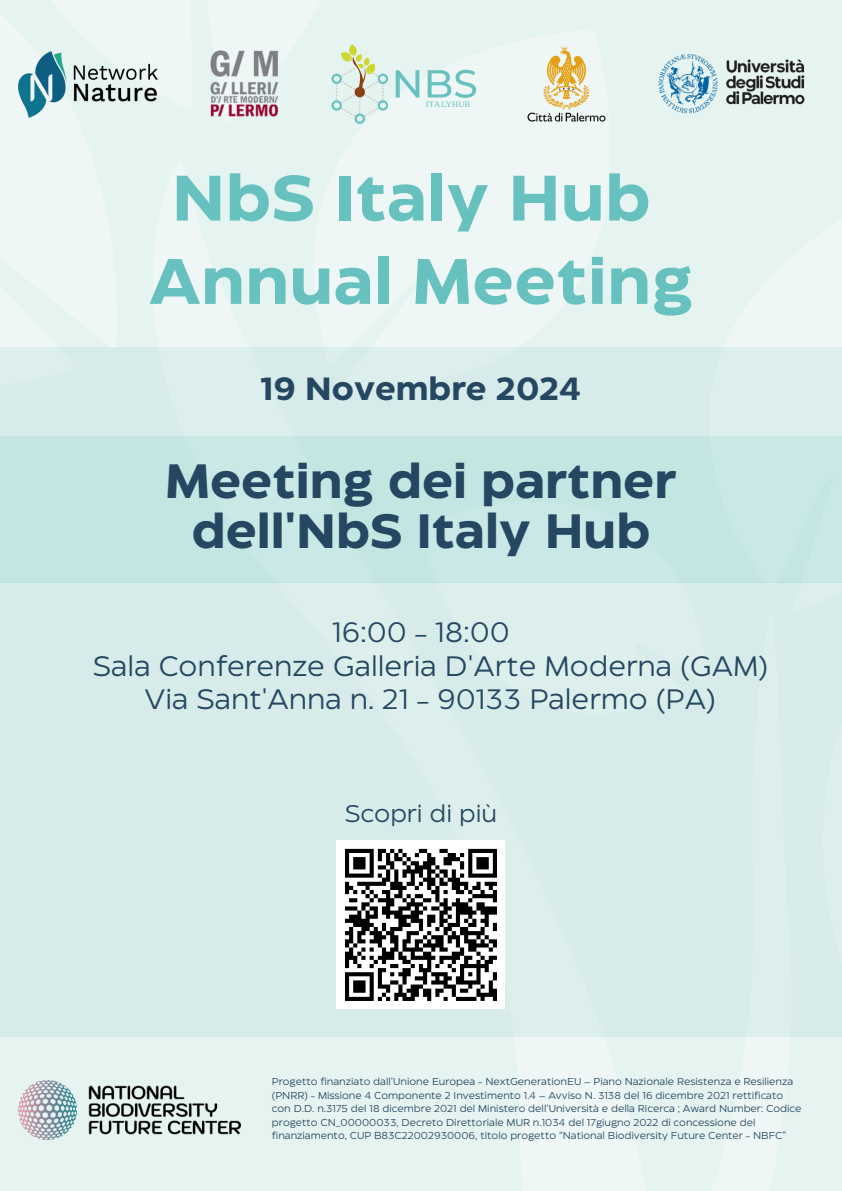
<style>
.page{position:relative;width:842px;height:1191px;background:#fff}
.page>*{position:absolute;margin:0;border:0;box-sizing:border-box;transform-origin:0 0}
.t1{font:700 64px/83.2px "Eastman Roman";letter-spacing:.01em;color:#66c1bf;text-align:center}
.t2{font:700 48px/49.5px "Eastman Roman";color:#254761;text-align:center}
.t3{font:700 32px "Eastman Roman";color:#254761}
.t4{font:28px "Eastman Roman";color:#254761}
.t5{font:24px "Eastman Roman";color:#254761}
.t6{font:10px/13.5px "Eastman Roman";color:#254761}
.t7{font:8.4px "Liberation Serif";letter-spacing:.005em;color:#66c1bf}
</style>
<div class="page">
<div style="left:0;top:0;width:842px;height:1190px;background:#e6f4f1"></div>
<svg style="left:396px;top:70px;width:23px;height:28px"></svg>
<svg style="left:428px;top:70px;width:48px;height:28px"></svg>
<svg style="left:331px;top:44px;width:57px;height:80px"></svg>
<img style="left:18px;top:1080px;width:222px;height:58px">
<div style="left:0;top:347px;width:842px;height:89px;background:#d7ecea"></div>
<div style="left:0;top:436px;width:842px;height:146px;background:#c3e6e3"></div>
<div style="left:0;top:582px;width:842px;height:454px;background:#d7ecea"></div>
<img style="left:210px;top:50px;width:69px;height:67px">
<img style="left:658px;top:53px;width:147px;height:61px">
<img style="left:527px;top:46px;width:79px;height:76px">
<img style="left:18px;top:51px;width:140px;height:66px">
<div style="left:337px;top:840px;width:168px;height:169px;background:#fff"></div>
<svg style="left:345px;top:848px;width:152px;height:153px"></svg>
<p class="t7" style="left:426px;top:100px;width:46px">ITALYHUB</p>
<h3 class="t1" style="left:149px;top:161px;width:545px">NbS Italy Hub<br>Annual Meeting</h3>
<h1 class="t3" style="left:261px;top:376px;width:322px">19 Novembre 2024</h1>
<h4 class="t2" style="left:166px;top:459px;width:512px">Meeting dei partner dell'NbS Italy Hub</h4>
<h4 class="t4" style="left:332px;top:621px;width:179px">16:00 - 18:00</h4>
<p class="t4" style="left:93px;top:655px;width:677px">Sala Conferenze Galleria D'Arte Moderna (GAM)</p>
<h5 class="t4" style="left:144px;top:688px;width:573px">Via Sant'Anna n. 21 - 90133 Palermo (PA)</h5>
<h4 class="t5" style="left:345px;top:804px;width:154px">Scopri di più</h4>
<h2 class="t6" style="left:272px;top:1075px;width:531px">Progetto finanziato dall’Unione Europea - NextGenerationEU – Piano Nazionale Resistenza e Resilienza (PNRR) - Missione 4 Componente 2 Investimento 1.4 – Avviso N. 3138 del 16 dicembre 2021 rettificato con D.D. n.3175 del 18 dicembre 2021 del Ministero dell’Università e della Ricerca ; Award Number: Codice progetto CN_00000033, Decreto Direttoriale MUR n.1034 del 17giugno 2022 di concessione del finanziamento, CUP B83C22002930006, titolo progetto “National Biodiversity Future Center - NBFC”</h2>
</div>
